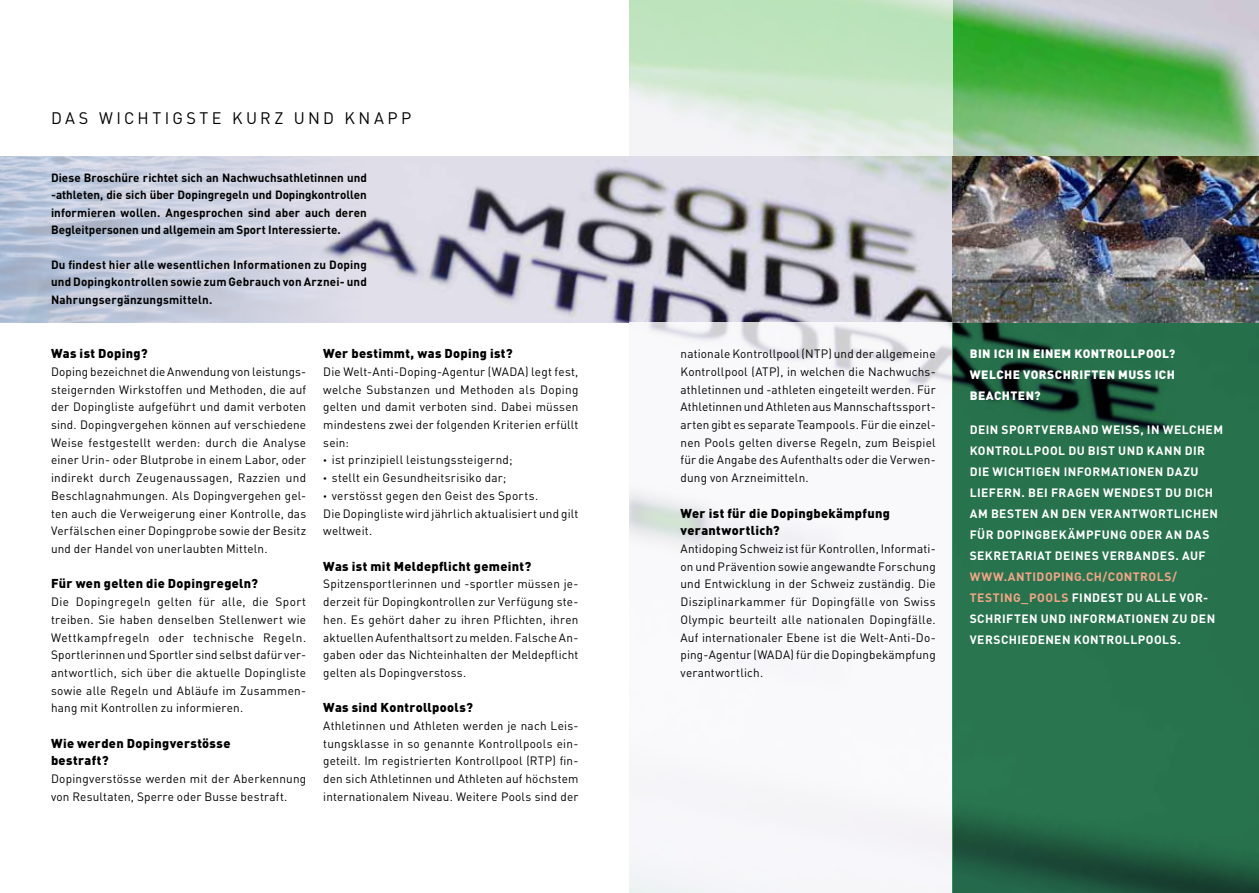
<style>
.page{position:relative;width:1259px;height:893px;background:#fff}
.page>*{position:absolute;margin:0;border:0;box-sizing:border-box;transform-origin:0 0}
.t1{font:16.5px "DIN";color:#000}
.t2{font:900 12.75px/17.7px "DIN";letter-spacing:.025em;color:#000}
.t3{font:12px/17.7px "DIN";letter-spacing:.02em;color:#000;text-align:justify}
.t4{font:700 12px/21px "DIN";letter-spacing:.035em;color:#fff}
.t5{font:900 12px/21px "DIN";letter-spacing:.035em;color:#fff;text-align:justify}
.t6{font:700 11.85px/17.4px "DIN";letter-spacing:.01em;color:#000;text-align:justify}
.s1{font-size:7.5px}
.s2{color:#f4a586}
</style>
<div class="page">
<img style="left:428px;top:156px;width:201px;height:167px">
<img style="left:629px;top:0;width:630px;height:323px">
<img style="left:952px;top:156px;width:307px;height:167px">
<svg style="left:629px;top:0;width:323px;height:156px;background:#cfe8d0"></svg>
<div style="left:629px;top:323px;width:323px;height:570px;background:#f9f8fa"></div>
<svg style="left:952px;top:323px;width:307px;height:570px;background:#256c49"></svg>
<img style="left:0;top:156px;width:428px;height:167px">
<h1 class="t1" style="left:51px;top:108px;width:27px">Das</h1>
<h1 class="t1" style="left:99px;top:108px;width:52px">Wi chtigste</h1>
<h1 class="t1" style="left:232px;top:108px;width:14px">kurz</h1>
<h1 class="t1" style="left:294px;top:108px;width:14px">und</h1>
<h1 class="t1" style="left:344px;top:108px;width:14px">knapp</h1>
<p class="t6" style="left:51px;top:169px;width:317px">Diese Broschüre richtet sich an Nachwuchsathletinnen und -athleten, die sich über Dopingregeln und Dopingkontrollen informieren wollen. Angesprochen sind aber auch deren Begleitpersonen und allgemein am Sport I nteressierte.</p>
<p class="t6" style="left:51px;top:256px;width:317px">Du findest hier alle wesentlichen I nformationen zu Doping und Dopingkontrollen sowie zum Gebrauch von Arznei- und Nahrungsergänzungsmitteln.</p>
<p class="t2" style="left:51px;top:344px;width:98px">Was ist Doping?</p>
<p class="t3" style="left:51px;top:363px;width:257px">Doping bezeichnet die Anwendung von leistungs&shy;steigernden Wirkstoffen und Methoden, die auf der Dopingliste aufgeführt und damit verboten sind. Dopingvergehen können auf verschiedene Weise festgestellt werden: durch die Analyse einer Urin- oder Blutprobe in einem Labor, oder indirekt durch Zeugenaussagen, Razzien und Beschlagnahmungen. Als Dopingvergehen gel&shy;ten auch die Verweigerung einer Kontrolle, das Verfälschen einer Dopingprobe sowie der Besitz und der Handel von unerlaubten Mitteln.</p>
<p class="t2" style="left:51px;top:574px;width:208px">Für wen gelten die Dopingregeln?</p>
<p class="t3" style="left:51px;top:593px;width:257px">Die Dopingregeln gelten für alle, die Sport treiben. Sie haben denselben Stellenwert wie Wettkampfregeln oder technische Regeln.<br>Sportlerinnen und Sportler sind selbst dafür ver&shy;antwortlich, sich über die aktuelle Dopingliste sowie alle Regeln und Abläufe im Zusammen&shy;hang mit Kontrollen zu informieren.</p>
<p class="t2" style="left:51px;top:734px;width:181px">Wie werden Dopingverstösse bestraft?</p>
<p class="t3" style="left:51px;top:770px;width:257px">Dopingverstösse werden mit der Aberkennung von Resultaten, Sperre oder Busse bestraft.</p>
<p class="t2" style="left:323px;top:344px;width:191px">Wer bestimmt, was Doping ist?</p>
<p class="t3" style="left:323px;top:363px;width:257px">Die Welt-Anti-Doping-Agentur (WADA) legt fest, welche Substanzen und Methoden als Doping gelten und damit verboten sind. Dabei müssen mindestens zwei der folgenden Kriterien erfüllt sein:</p>
<p class="t3" style="left:323px;top:451px;width:191px"><span class="s1">•</span> ist prinzipiell leistungssteigernd;</p>
<p class="t3" style="left:323px;top:469px;width:184px"><span class="s1">•</span> stellt ein Gesundheitsrisiko dar;</p>
<p class="t3" style="left:323px;top:486px;width:257px;text-align:left"><span class="s1">•</span> verstösst gegen den Geist des Sports.<br>Die Dopingliste wird jährlich aktualisiert und gilt weltweit.</p>
<p class="t2" style="left:323px;top:557px;width:209px">Was ist mit Meldepflicht gemeint?</p>
<p class="t3" style="left:323px;top:575px;width:257px">Spitzensportlerinnen und -sportler müssen je&shy;derzeit für Dopingkontrollen zur Verfügung ste&shy;hen. Es gehört daher zu ihren Pflichten, ihren aktuellen Aufenthaltsort zu melden. Falsche An&shy;gaben oder das Nichteinhalten der Meldepflicht gelten als Dopingverstoss.</p>
<p class="t2" style="left:323px;top:698px;width:151px">Was sind Kontrollpools?</p>
<p class="t3" style="left:323px;top:717px;width:257px">Athletinnen und Athleten werden je nach Leis&shy;tungsklasse in so genannte Kontrollpools ein&shy;geteilt. Im registrierten Kontrollpool (RTP) fin&shy;den sich Athletinnen und Athleten auf höchstem internationalem Niveau. Weitere Pools sind der</p>
<p class="t3" style="left:680px;top:345px;width:257px">nationale Kontrollpool (NTP) und der allgemeine Kontrollpool (ATP), in welchen die Nachwuchs&shy;athletinnen und -athleten eingeteilt werden. Für Athletinnen und Athleten aus Mannschaftssport&shy;arten gibt es separate Teampools. Für die einzel&shy;nen Pools gelten diverse Regeln, zum Beispiel für die Angabe des Aufenthalts oder die Verwen&shy;dung von Arzneimitteln.</p>
<p class="t2" style="left:680px;top:503px;width:211px">Wer ist für die Dopingbekämpfung verantwortlich?</p>
<p class="t3" style="left:680px;top:540px;width:257px">Antidoping Schweiz ist für Kontrollen, Informati&shy;on und Prävention sowie angewandte Forschung und Entwicklung in der Schweiz zuständig. Die Disziplinarkammer für Dopingfälle von Swiss Olympic beurteilt alle nationalen Dopingfälle.<br>Auf internationaler Ebene ist die Welt-Anti-Do&shy;ping-Agentur (WADA) für die Dopingbekämpfung verantwortlich.</p>
<p class="t5" style="left:969px;top:343px;width:207px">Bin ich in einem Kontrollpool?<br>Welche Vorschriften muss ich beachten?</p>
<p class="t4" style="left:969px;top:419px;width:255px">Dein Sportverband weiss, in welch em Kontrollpool du bist und kann dir die wichtigen Informationen dazu liefern. Bei Fragen wendest du dich am besten an den Verantwortlich en für Dopingbekämpfung oder an das Sekretariat deines Verbandes. Auf</p>
<p class="t4" style="left:969px;top:566px;width:247px"><span class="s2">www.antidoping.ch/controls/ testing_pools</span> findest du alle Vor&shy;schriften und Informationen zu den versch iedenen Kontrollpools.</p>
</div>
